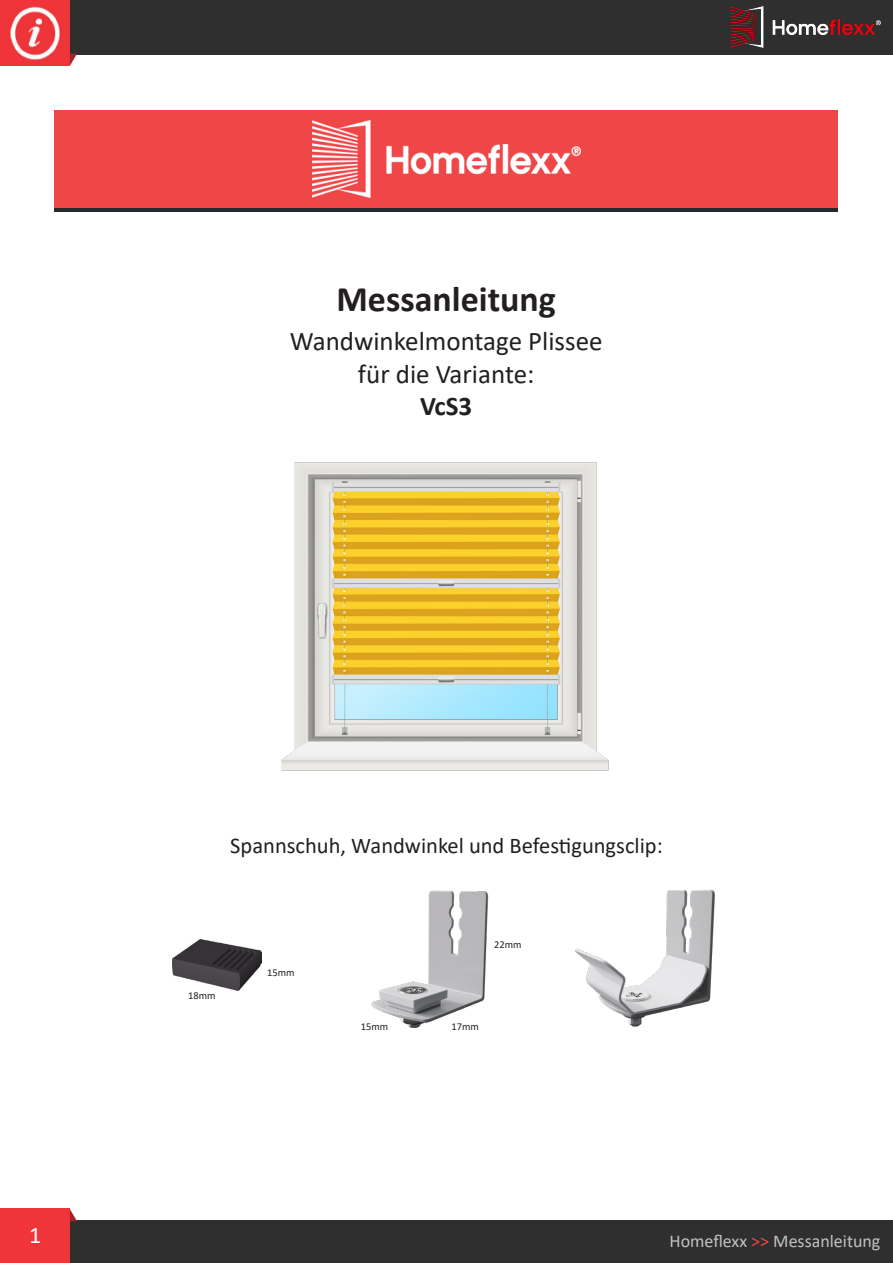
<style>
.page{position:relative;width:893px;height:1263px;background:#fff}
.page>*{position:absolute;margin:0;border:0;box-sizing:border-box;transform-origin:0 0}
.t1{font:700 36px "Calibri";color:#231f20}
.t2{font:27px "Calibri";color:#231f20}
.t3{font:700 27px "Calibri";color:#231f20}
.t4{font:24px "Calibri";color:#fff}
.t5{font:22.5px "Calibri";color:#231f20}
.t6{font:18px "Calibri";color:#c1c3c2}
.t7{font:10.5px "Calibri";color:#231f20}
.s1{color:#ef4647}
</style>
<div class="page">
<div style="left:0;top:0;width:893px;height:54px;background:#2f2f2f"></div>
<div style="left:0;top:0;width:70px;height:66px;background:#ef353a"></div>
<img style="left:10px;top:6px;width:50px;height:54px">
<svg style="left:70px;top:54px;width:7px;height:12px"></svg>
<img style="left:731px;top:7px;width:149px;height:40px">
<div style="left:0;top:1221px;width:893px;height:42px;background:#2f2f2f"></div>
<div style="left:0;top:1209px;width:70px;height:54px;background:#ef353a"></div>
<svg style="left:70px;top:1209px;width:7px;height:12px"></svg>
<img style="left:281px;top:462px;width:328px;height:309px">
<div style="left:54px;top:114px;width:784px;height:97px;background:#262a2d"></div>
<div style="left:54px;top:111px;width:784px;height:97px;background:#ef4647"></div>
<img style="left:312px;top:121px;width:268px;height:76px">
<img style="left:172px;top:939px;width:89px;height:51px">
<img style="left:371px;top:890px;width:118px;height:138px">
<img style="left:575px;top:889px;width:140px;height:138px">
<p class="t1" style="left:336px;top:273px;width:221px">Messanleitung</p>
<p class="t2" style="left:290px;top:323px;width:314px">Wandwinkelmontage Plissee</p>
<p class="t2" style="left:358px;top:355px;width:178px">für die Variante:</p>
<p class="t3" style="left:420px;top:387px;width:54px">VcS3</p>
<p class="t4" style="left:29px;top:1218px;width:14px">1</p>
<p class="t5" style="left:230px;top:830px;width:434px">Spannschuh, Wandwinkel und Befestigungsclip:</p>
<p class="t7" style="left:188px;top:988px;width:29px">18mm</p>
<p class="t7" style="left:267px;top:965px;width:29px">15mm</p>
<p class="t7" style="left:361px;top:1019px;width:29px">15mm</p>
<p class="t7" style="left:494px;top:937px;width:29px">22mm</p>
<p class="t7" style="left:451px;top:1019px;width:29px">17mm</p>
<p class="t6" style="left:669px;top:1228px;width:212px">Homeflexx <span class="s1">&gt;&gt;</span> Messanleitung</p>
</div>
